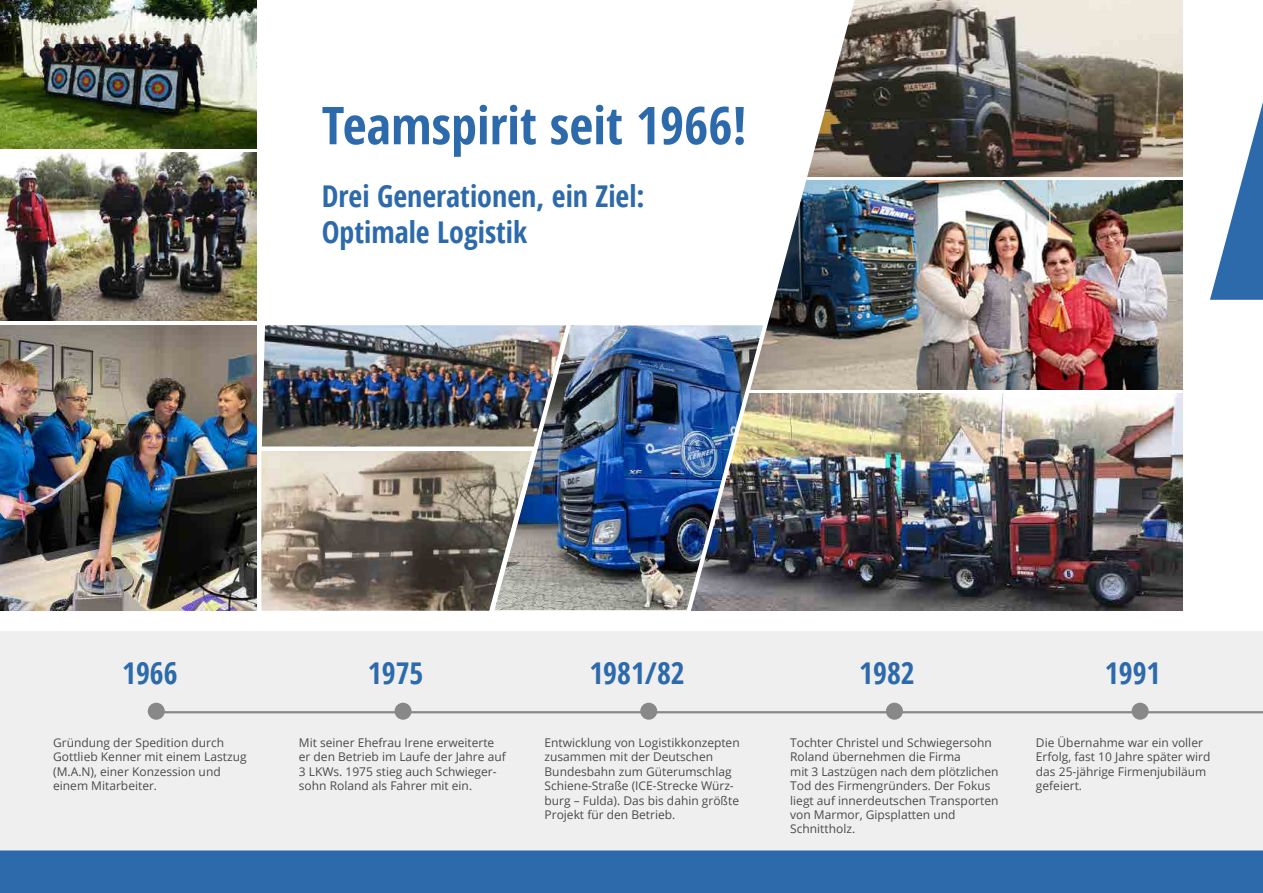
<style>
.page{position:relative;width:1263px;height:893px;background:#fff}
.page>*{position:absolute;margin:0;border:0;box-sizing:border-box;transform-origin:0 0}
.t1{font:700 condensed 52.2px "Open Sans";color:#2c6aab}
.t2{font:700 condensed 30px/36px "Open Sans";color:#2c6aab}
.t3{font:12px/14.4px "Open Sans";color:#4a4a49}
</style>
<div class="page">
<img style="left:261px;top:451px;width:225px;height:160px">
<img style="left:854px;top:394px;width:328px;height:216px">
<img style="left:854px;top:0;width:328px;height:176px">
<img style="left:854px;top:181px;width:328px;height:208px">
<img style="left:578px;top:3px;width:276px;height:608px">
<div style="left:0;top:632px;width:1263px;height:261px;background:#efefef"></div>
<div style="left:148px;top:703px;width:17px;height:17px;background:#898888;border-radius:50%"></div>
<div style="left:394px;top:703px;width:17px;height:17px;background:#898888;border-radius:50%"></div>
<div style="left:640px;top:703px;width:17px;height:17px;background:#898888;border-radius:50%"></div>
<div style="left:886px;top:703px;width:17px;height:17px;background:#898888;border-radius:50%"></div>
<div style="left:1131px;top:703px;width:18px;height:17px;background:#898888;border-radius:50%"></div>
<hr style="left:153px;top:711px;width:1110px;height:2px;background:#898888">
<img style="left:262px;top:325px;width:224px;height:121px">
<div style="left:0;top:850px;width:1263px;height:43px;background:#2c6aab"></div>
<svg style="left:1210px;top:102px;width:53px;height:198px"></svg>
<img style="left:0;top:325px;width:257px;height:286px">
<img style="left:0;top:153px;width:257px;height:168px">
<img style="left:0;top:0;width:257px;height:148px">
<img style="left:578px;top:325px;width:185px;height:285px">
<img style="left:486px;top:325px;width:92px;height:286px">
<h1 class="t1" style="left:322px;top:89px;width:426px">Teamspirit seit 1966!</h1>
<h2 class="t2" style="left:322px;top:178px;width:324px">Drei Generationen, ein Ziel:<br>Optimale Logistik</h2>
<h2 class="t2" style="left:122px;top:654px;width:57px">1966</h2>
<h2 class="t2" style="left:368px;top:654px;width:57px">1975</h2>
<h2 class="t2" style="left:589px;top:654px;width:97px">1981/82</h2>
<h2 class="t2" style="left:859px;top:654px;width:57px">1982</h2>
<h2 class="t2" style="left:1105px;top:654px;width:57px">1991</h2>
<p class="t3" style="left:53px;top:735px;width:195px">Gründung der Spedition durch<br>Gottlieb Kenner mit einem Lastzug (M.A.N), einer Konzession und einem Mitarbeiter.</p>
<p class="t3" style="left:299px;top:735px;width:208px">Mit seiner Ehefrau Irene erweiterte er den Betrieb im Laufe der Jahre auf 3 LKWs. 1975 stieg auch Schwieger&shy;sohn Roland als Fahrer mit ein.</p>
<p class="t3" style="left:544px;top:735px;width:197px">Entwicklung von Logistikkonzepten zusammen mit der Deutschen<br>Bundesbahn zum Güterumschlag<br>Schiene-Straße (ICE-Strecke Würz&shy;burg – Fulda). Das bis dahin größte<br>Projekt für den Betrieb.</p>
<p class="t3" style="left:790px;top:735px;width:210px">Tochter Christel und Schwiegersohn<br>Roland übernehmen die Firma<br>mit 3 Lastzügen nach dem plötzlichen<br>Tod des Firmengründers. Der Fokus liegt auf innerdeutschen Transporten von Marmor, Gipsplatten und<br>Schnittholz.</p>
<p class="t3" style="left:1036px;top:735px;width:176px">Die Übernahme war ein voller<br>Erfolg, fast 10 Jahre später wird das 25-jährige Firmenjubiläum gefeiert.</p>
</div>
